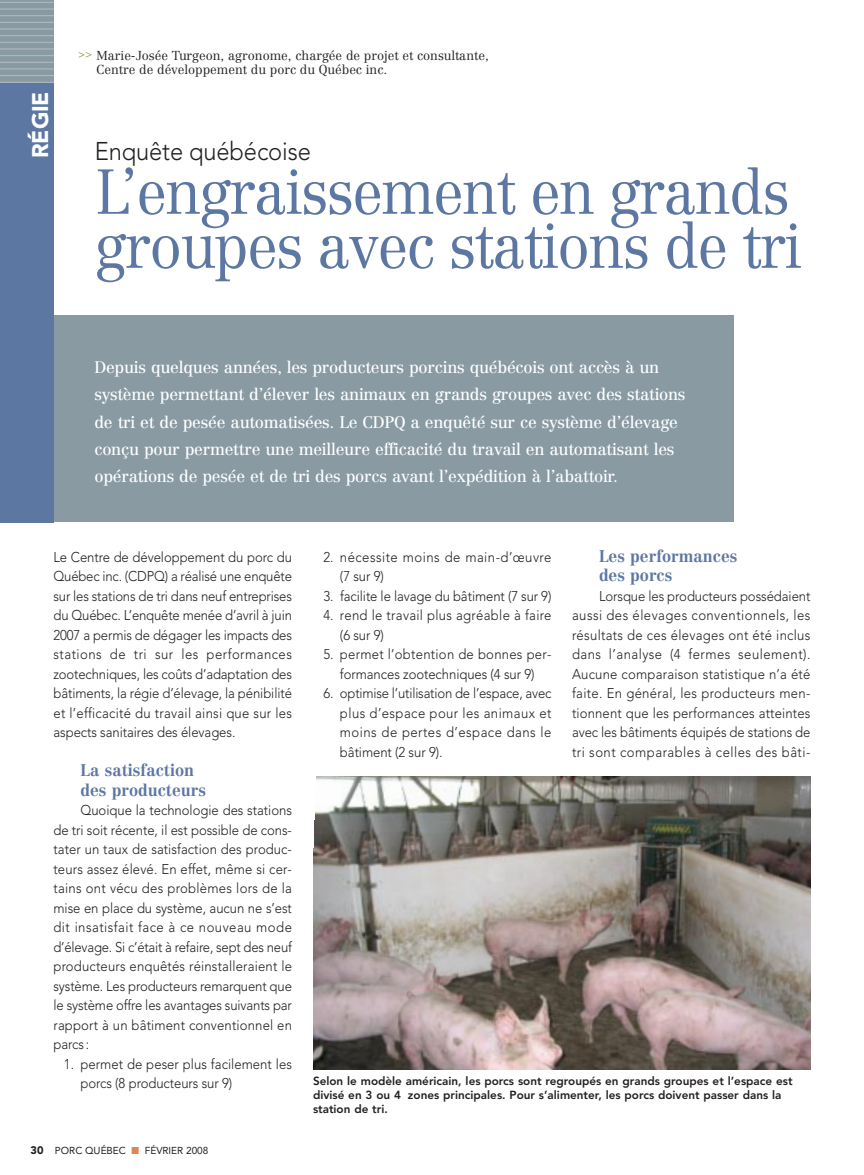
<style>
.page{position:relative;width:864px;height:1175px;background:#fff}
.page>*{position:absolute;margin:0;border:0;box-sizing:border-box;transform-origin:0 0}
.t1{font:300 62.25px/54px "Centennial";letter-spacing:-.03em;color:#5d77a3;scale:.95 1}
.t2{font:300 25.5px "Avenir";letter-spacing:-.005em;color:#231f20;scale:.93 1}
.t3{font:900 22.5px "Avenir";letter-spacing:-.005em;color:#fff}
.t4{font:700 16.65px/19.5px "Centennial";color:#5d77a3;scale:.95 1}
.t5{font:16.5px/27px "Centennial";letter-spacing:-.02em;color:#fff}
.t6{font:300 14.1px/19.5px "Avenir";letter-spacing:.01em;color:#231f20;text-align:justify;scale:.93 1}
.t7{font:300 14.1px/19.5px "Avenir";letter-spacing:.035em;color:#231f20;scale:.93 1}
.t8{font:300 12.75px/13.5px "Centennial";color:#231f20}
.t9{font:800 11.7px/14.2px "Avenir";color:#231f20}
.t10{font:10.5px "Avenir";color:#90923e}
.t11{font:10.05px "Avenir";color:#231f20}
.s1{font-weight:900;font-size:10.95px}
.s2{color:#df8752}
</style>
<div class="page">
<div style="left:1px;top:315px;width:733px;height:207px;background:#899aa3"></div>
<div style="left:0;top:0;width:54px;height:522px;background:#5d77a3"></div>
<div style="left:0;top:0;width:54px;height:83px;background:#899aa3"></div>
<hr style="left:0;top:9px;width:54px;height:1px;background:#b3bcc2">
<hr style="left:0;top:2px;width:54px;height:1px;background:#b3bcc2">
<hr style="left:0;top:15px;width:54px;height:1px;background:#b3bcc2">
<hr style="left:0;top:22px;width:54px;height:1px;background:#b3bcc2">
<hr style="left:0;top:29px;width:54px;height:1px;background:#b3bcc2">
<hr style="left:0;top:35px;width:54px;height:1px;background:#b3bcc2">
<hr style="left:0;top:42px;width:54px;height:1px;background:#b3bcc2">
<hr style="left:0;top:49px;width:54px;height:1px;background:#b3bcc2">
<hr style="left:0;top:55px;width:54px;height:1px;background:#b3bcc2">
<hr style="left:0;top:62px;width:54px;height:1px;background:#b3bcc2">
<hr style="left:0;top:69px;width:54px;height:1px;background:#b3bcc2">
<hr style="left:0;top:75px;width:54px;height:1px;background:#b3bcc2">
<hr style="left:0;top:82px;width:54px;height:1px;background:#b3bcc2">
<img style="left:313px;top:776px;width:498px;height:293px">
<h3 class="t3" style="left:31px;top:158px;width:68px;rotate:-90deg">RÉGIE</h3>
<p class="t8" style="left:96px;top:50px;width:394px">Marie-Josée Turgeon, agronome, chargée de projet et consultante,<br>Centre de développement du porc du Québec inc.</p>
<p class="t10" style="left:78px;top:50px;width:15px">&gt;&gt;</p>
<h2 class="t2" style="left:95px;top:140px;width:234px">Enquête québécoise</h2>
<h1 class="t1" style="left:95px;top:170px;width:746px">L’engraissement en grands groupes avec stations de tri</h1>
<p class="t5" style="left:94px;top:355px;width:593px">Depuis quelques années, les producteurs porcins québécois ont accès à un système permettant d’élever les animaux en grands groupes avec des stations de tri et de pesée automatisées. Le CDPQ a enquêté sur ce système d’élevage conçu pour permettre une meilleure efficacité du travail en automatisant les opérations de pesée et de tri des porcs avant l’expédition à l’abattoir.</p>
<p class="t6" style="left:54px;top:548px;width:258px">Le Centre de développement du porc du Québec inc. (CDPQ) a réalisé une enquête sur les stations de tri dans neuf entreprises du Québec. L’enquête menée d’avril à juin 2007 a permis de dégager les impacts des stations de tri sur les performances zootechniques, les coûts d’adaptation des bâtiments, la régie d’élevage, la pénibilité et l’efficacité du travail ainsi que sur les aspects sanitaires des élevages.</p>
<p class="t4" style="left:81px;top:762px;width:134px">La satisfaction des producteurs</p>
<p class="t6" style="left:54px;top:802px;width:258px;text-indent:27px">Quoique la technologie des stations de tri soit récente, il est possible de cons&shy;tater un taux de satisfaction des produc&shy;teurs assez élevé. En effet, même si cer&shy;tains ont vécu des problèmes lors de la mise en place du système, aucun ne s’est dit insatisfait face à ce nouveau mode d’élevage. Si c’était à refaire, sept des neuf producteurs enquêtés réinstalleraient le système. Les producteurs remarquent que le système offre les avantages suivants par rapport à un bâtiment conventionnel en parcs:</p>
<p class="t6" style="left:81px;top:1055px;width:229px;text-indent:-17px">1. permet de peser plus facilement les porcs (8 producteurs sur 9)</p>
<p class="t11" style="left:31px;top:1146px;width:179px"><span class="s1">30</span> PORC QUÉBEC <span class="s2">■</span> FÉVRIER 2008</p>
<p class="t7" style="left:340px;top:548px;width:229px;text-indent:-17px">2. nécessite moins de main-d’œuvre (7 sur 9)</p>
<p class="t6" style="left:323px;top:587px;width:247px">3. facilite le lavage du bâtiment (7 sur 9)</p>
<p class="t6" style="left:340px;top:607px;width:229px;text-indent:-17px">4. rend le travail plus agréable à faire (6 sur 9)</p>
<p class="t6" style="left:323px;top:646px;width:247px;text-align:center">5. permet l’obtention de bonnes per&shy;formances zootechniques (4 sur 9)</p>
<p class="t6" style="left:340px;top:685px;width:229px;text-indent:-17px">6. optimise l’utilisation de l’espace, avec plus d’espace pour les animaux et moins de pertes d’espace dans le bâtiment (2 sur 9).</p>
<p class="t4" style="left:599px;top:547px;width:147px">Les performances des porcs</p>
<p class="t6" style="left:572px;top:587px;width:258px;text-indent:27px">Lorsque les producteurs possédaient aussi des élevages conventionnels, les résultats de ces élevages ont été inclus dans l’analyse (4 fermes seulement).<br>Aucune comparaison statistique n’a été faite. En général, les producteurs men&shy;tionnent que les performances atteintes avec les bâtiments équipés de stations de tri sont comparables à celles des bâti-</p>
<p class="t9" style="left:313px;top:1074px;width:481px">Selon le modèle américain, les porcs sont regroupés en grands groupes et l’espace est divisé en 3 ou 4 zones principales. Pour s’alimenter, les porcs doivent passer dans la station de tri.</p>
</div>
